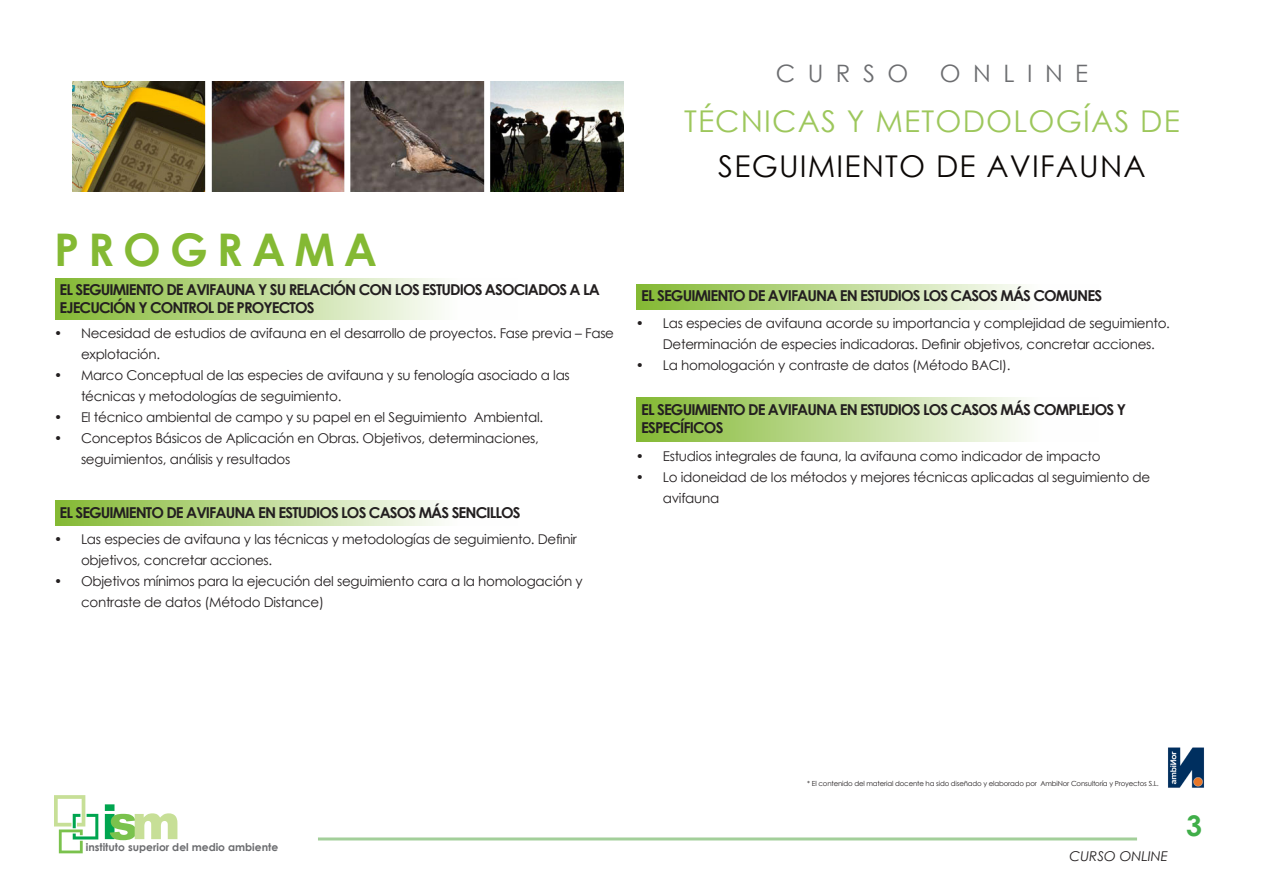
<style>
.page{position:relative;width:1263px;height:893px;background:#fff}
.page>*{position:absolute;margin:0;border:0;box-sizing:border-box;transform-origin:0 0}
.t1{font:700 45px "Century Gothic";letter-spacing:.2em;color:#84b933}
.t2{font:30px "Century Gothic";letter-spacing:.04em;color:#9dc75c}
.t3{font:30px "Century Gothic";letter-spacing:.04em;color:#0c0806}
.t4{font:700 28.5px "Century Gothic";color:#40ae49}
.t5{font:24px "Century Gothic";letter-spacing:.52em;color:#6c6d70}
.t6{font:700 15px/18px "Century Gothic";letter-spacing:-.06em;color:#231f20}
.t7{font:13.5px/21px "Century Gothic";letter-spacing:-.02em;color:#231f20}
.t8{font:italic 13.5px "Century Gothic";color:#231f20}
.t9{font:700 10.65px "Century Gothic";color:#6c6d70}
.t10{font:7.05px "Century Gothic";letter-spacing:-.02em;color:#231f20}
</style>
<div class="page">
<svg style="left:54px;top:795px;width:44px;height:58px"></svg>
<svg style="left:105px;top:804px;width:72px;height:36px"></svg>
<hr style="left:318px;top:837px;width:819px;height:3px;background:#a3cf9a">
<img style="left:72px;top:82px;width:552px;height:109px">
<div style="left:55px;top:279px;width:462px;height:41px;background:linear-gradient(to right,#86ba36,#fff)"></div>
<div style="left:55px;top:501px;width:462px;height:25px;background:linear-gradient(to right,#86ba36,#fff)"></div>
<div style="left:637px;top:284px;width:462px;height:25px;background:linear-gradient(to right,#86ba36,#fff)"></div>
<div style="left:637px;top:397px;width:462px;height:45px;background:linear-gradient(to right,#86ba36,#fff)"></div>
<img style="left:1168px;top:747px;width:36px;height:41px">
<p class="t1" style="left:54px;top:215px;width:325px">PROGRAMA</p>
<p class="t6" style="left:60px;top:280px;width:542px">EL SEGUIMIENTO DE AVIFAUNA Y SU RELACIÓN CON LOS ESTUDIOS ASOCIADOS A LA<br>EJECUCIÓN Y CONTROL DE PROYECTOS</p>
<p class="t7" style="left:81px;top:323px;width:535px;text-indent:-27px">• Necesidad de estudios de avifauna en el desarrollo de proyectos. Fase previa – Fase explotación.</p>
<p class="t7" style="left:81px;top:365px;width:490px;text-indent:-27px">• Marco Conceptual de las especies de avifauna y su fenología asociado a las técnicas y metodologías de seguimiento.</p>
<p class="t7" style="left:54px;top:407px;width:491px">• El técnico ambiental de campo y su papel en el Seguimiento Ambiental.</p>
<p class="t7" style="left:81px;top:428px;width:459px;text-indent:-27px">• Conceptos Básicos de Aplicación en Obras. Objetivos, determinaciones, seguimientos, análisis y resultados</p>
<p class="t6" style="left:60px;top:503px;width:463px">EL SEGUIMIENTO DE AVIFAUNA EN ESTUDIOS LOS CASOS MÁS SENCILLOS</p>
<p class="t7" style="left:81px;top:528px;width:497px;text-indent:-27px">• Las especies de avifauna y las técnicas y metodologías de seguimiento. Definir objetivos, concretar acciones.</p>
<p class="t7" style="left:81px;top:570px;width:503px;text-indent:-27px">• Objetivos mínimos para la ejecución del seguimiento cara a la homologación y contraste de datos (Método Distance)</p>
<h3 class="t5" style="left:776px;top:56px;width:134px">CURSO</h3>
<h3 class="t5" style="left:940px;top:56px;width:150px">ONLINE</h3>
<h2 class="t2" style="left:684px;top:100px;width:497px">TÉCNICAS Y METODOLOGÍAS DE</h2>
<h2 class="t3" style="left:718px;top:145px;width:429px">SEGUIMIENTO DE AVIFAUNA</h2>
<p class="t6" style="left:641px;top:286px;width:462px">EL SEGUIMIENTO DE AVIFAUNA EN ESTUDIOS LOS CASOS MÁS COMUNES</p>
<p class="t7" style="left:663px;top:312px;width:509px;text-indent:-27px">• Las especies de avifauna acorde su importancia y complejidad de seguimiento.<br>Determinación de especies indicadoras. Definir objetivos, concretar acciones.</p>
<p class="t7" style="left:636px;top:354px;width:376px">• La homologación y contraste de datos (Método BACI).</p>
<p class="t6" style="left:641px;top:400px;width:486px">EL SEGUIMIENTO DE AVIFAUNA EN ESTUDIOS LOS CASOS MÁS COMPLEJOS Y<br>ESPECÍFICOS</p>
<p class="t7" style="left:636px;top:446px;width:466px">• Estudios integrales de fauna, la avifauna como indicador de impacto</p>
<p class="t7" style="left:663px;top:467px;width:489px;text-indent:-27px">• Lo idoneidad de los métodos y mejores técnicas aplicadas al seguimiento de avifauna</p>
<p class="t9" style="left:86px;top:839px;width:194px">instituto superior del medio ambiente</p>
<p class="t10" style="left:807px;top:778px;width:353px">* El contenido del material docente ha sido diseñado y elaborado por AmbiNor Consultoría y Proyectos S.L.</p>
<p class="t8" style="left:1069px;top:846px;width:100px">CURSO ONLINE</p>
<h3 class="t4" style="left:1186px;top:804px;width:17px">3</h3>
</div>
